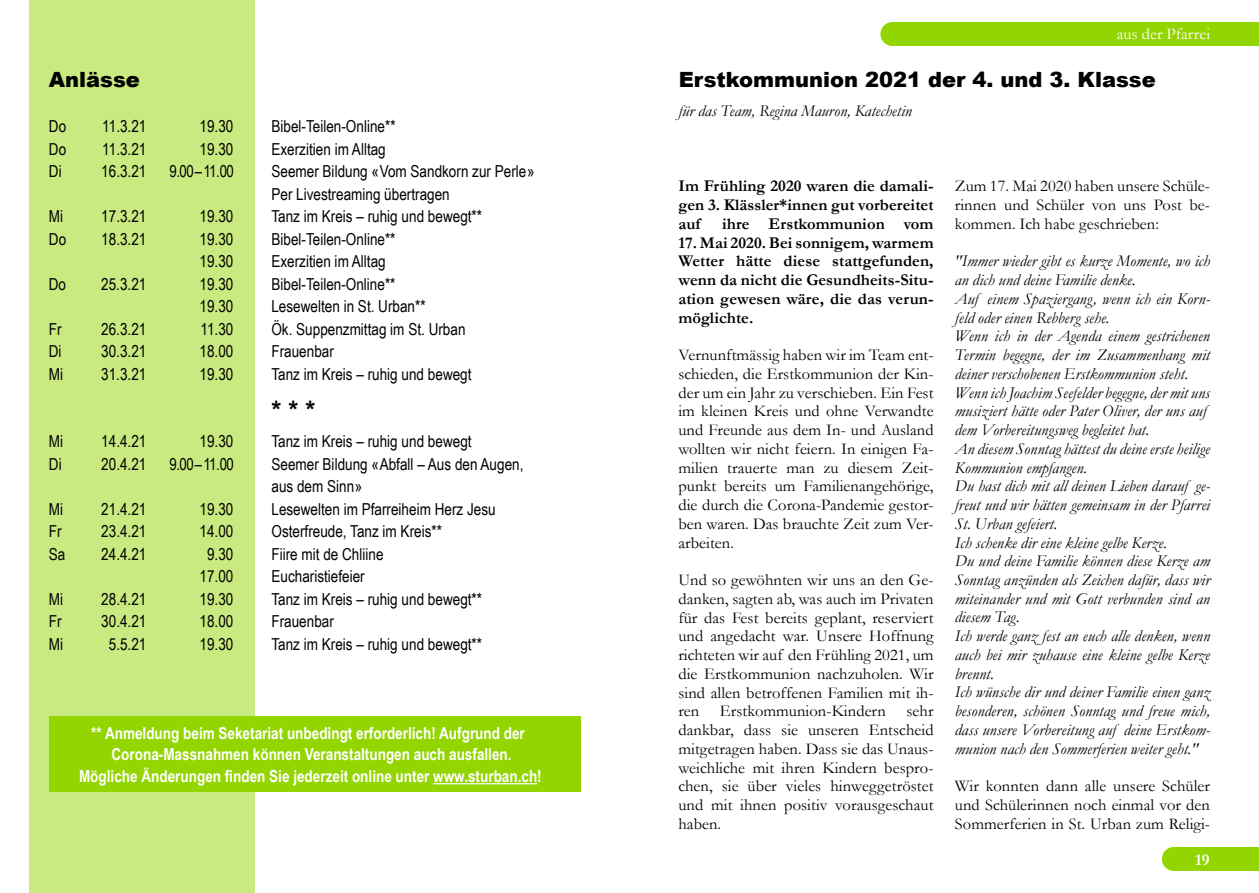
<style>
.page{position:relative;width:1259px;height:893px;background:#fff}
.page>*{position:absolute;margin:0;border:0;box-sizing:border-box;transform-origin:0 0}
.t1{font:700 25.5px "Arial";color:#000}
.t2{font:900 21px "Arial";color:#000}
.t3{font:16.5px/18.8px "Garamond";letter-spacing:.005em;color:#000;text-align:justify}
.t4{font:italic 16.5px/18.8px "Garamond";letter-spacing:.005em;color:#000}
.t5{font:16.5px/22.5px "Arial Narrow";color:#000}
.t6{font:700 16.5px/18.8px "Garamond";letter-spacing:.005em;color:#000;text-align:justify}
.t7{font:700 16.5px/21.8px "Arial Narrow";color:#fff;text-align:center}
.t8{font:16.5px "Garamond";letter-spacing:.005em;color:#fff}
.t9{font:700 16.5px "Garamond";color:#fff}
</style>
<div class="page">
<div style="left:30px;top:0;width:225px;height:893px;background:#c9ea80"></div>
<div style="left:1162px;top:847px;width:97px;height:24px;background:#93d500"></div>
<div style="left:880px;top:22px;width:379px;height:24px;background:#93d500"></div>
<div style="left:49px;top:716px;width:531px;height:75px;background:#93d500"></div>
<hr style="left:433px;top:783px;width:104px;height:1px;background:#fff">
<p class="t2" style="left:49px;top:64px;width:93px">Anlässe</p>
<p class="t5" style="left:49px;top:115px;width:19px">Do</p>
<p class="t5" style="left:102px;top:115px;width:46px">11.3.21</p>
<p class="t5" style="left:200px;top:115px;width:35px">19.30</p>
<p class="t5" style="left:271px;top:115px;width:126px">Bibel-Teilen-Online**</p>
<p class="t5" style="left:49px;top:137px;width:19px">Do</p>
<p class="t5" style="left:102px;top:137px;width:46px">11.3.21</p>
<p class="t5" style="left:200px;top:137px;width:35px">19.30</p>
<p class="t5" style="left:271px;top:137px;width:116px">Exerzitien im Alltag</p>
<p class="t5" style="left:49px;top:160px;width:14px">Di</p>
<p class="t5" style="left:101px;top:160px;width:47px">16.3.21</p>
<p class="t5" style="left:169px;top:160px;width:66px">9.00–11.00</p>
<p class="t5" style="left:271px;top:160px;width:265px">Seemer Bildung «Vom Sandkorn zur Perle»<br>Per Livestreaming übertragen</p>
<p class="t5" style="left:49px;top:205px;width:16px">Mi</p>
<p class="t5" style="left:101px;top:205px;width:47px">17.3.21</p>
<p class="t5" style="left:200px;top:205px;width:35px">19.30</p>
<p class="t5" style="left:271px;top:205px;width:212px">Tanz im Kreis – ruhig und bewegt**</p>
<p class="t5" style="left:49px;top:227px;width:19px">Do</p>
<p class="t5" style="left:101px;top:227px;width:47px">18.3.21</p>
<p class="t5" style="left:200px;top:227px;width:35px">19.30</p>
<p class="t5" style="left:271px;top:227px;width:126px">Bibel-Teilen-Online**</p>
<p class="t5" style="left:200px;top:250px;width:35px">19.30</p>
<p class="t5" style="left:271px;top:250px;width:116px">Exerzitien im Alltag</p>
<p class="t5" style="left:49px;top:272px;width:19px">Do</p>
<p class="t5" style="left:101px;top:272px;width:47px">25.3.21</p>
<p class="t5" style="left:200px;top:272px;width:35px">19.30</p>
<p class="t5" style="left:271px;top:272px;width:126px">Bibel-Teilen-Online**</p>
<p class="t5" style="left:200px;top:295px;width:35px">19.30</p>
<p class="t5" style="left:271px;top:295px;width:156px">Lesewelten in St. Urban**</p>
<p class="t5" style="left:49px;top:317px;width:14px">Fr</p>
<p class="t5" style="left:101px;top:317px;width:47px">26.3.21</p>
<p class="t5" style="left:200px;top:317px;width:34px">11.30</p>
<p class="t5" style="left:271px;top:317px;width:196px">Ök. Suppenzmittag im St. Urban</p>
<p class="t5" style="left:49px;top:340px;width:14px">Di</p>
<p class="t5" style="left:101px;top:340px;width:47px">30.3.21</p>
<p class="t5" style="left:200px;top:340px;width:35px">18.00</p>
<p class="t5" style="left:271px;top:340px;width:64px">Frauenbar</p>
<p class="t5" style="left:49px;top:362px;width:16px">Mi</p>
<p class="t5" style="left:101px;top:362px;width:47px">31.3.21</p>
<p class="t5" style="left:200px;top:362px;width:35px">19.30</p>
<p class="t5" style="left:271px;top:362px;width:202px">Tanz im Kreis – ruhig und bewegt</p>
<h1 class="t1" style="left:271px;top:393px;width:45px">* * *</h1>
<p class="t5" style="left:49px;top:430px;width:16px">Mi</p>
<p class="t5" style="left:101px;top:430px;width:47px">14.4.21</p>
<p class="t5" style="left:200px;top:430px;width:35px">19.30</p>
<p class="t5" style="left:271px;top:430px;width:202px">Tanz im Kreis – ruhig und bewegt</p>
<p class="t5" style="left:49px;top:452px;width:14px">Di</p>
<p class="t5" style="left:101px;top:452px;width:47px">20.4.21</p>
<p class="t5" style="left:169px;top:452px;width:66px">9.00–11.00</p>
<p class="t5" style="left:271px;top:452px;width:253px">Seemer Bildung «Abfall – Aus den Augen, aus dem Sinn»</p>
<p class="t5" style="left:49px;top:497px;width:16px">Mi</p>
<p class="t5" style="left:101px;top:497px;width:47px">21.4.21</p>
<p class="t5" style="left:200px;top:497px;width:35px">19.30</p>
<p class="t5" style="left:271px;top:497px;width:226px">Lesewelten im Pfarreiheim Herz Jesu</p>
<p class="t5" style="left:49px;top:520px;width:14px">Fr</p>
<p class="t5" style="left:101px;top:520px;width:47px">23.4.21</p>
<p class="t5" style="left:200px;top:520px;width:35px">14.00</p>
<p class="t5" style="left:271px;top:520px;width:172px">Osterfreude, Tanz im Kreis**</p>
<p class="t5" style="left:49px;top:542px;width:18px">Sa</p>
<p class="t5" style="left:101px;top:542px;width:47px">24.4.21</p>
<p class="t5" style="left:207px;top:542px;width:28px">9.30</p>
<p class="t5" style="left:271px;top:542px;width:114px">Fiire mit de Chliine</p>
<p class="t5" style="left:200px;top:565px;width:35px">17.00</p>
<p class="t5" style="left:271px;top:565px;width:95px">Eucharistiefeier</p>
<p class="t5" style="left:49px;top:587px;width:16px">Mi</p>
<p class="t5" style="left:101px;top:587px;width:47px">28.4.21</p>
<p class="t5" style="left:200px;top:587px;width:35px">19.30</p>
<p class="t5" style="left:271px;top:587px;width:212px">Tanz im Kreis – ruhig und bewegt**</p>
<p class="t5" style="left:49px;top:610px;width:14px">Fr</p>
<p class="t5" style="left:101px;top:610px;width:47px">30.4.21</p>
<p class="t5" style="left:200px;top:610px;width:35px">18.00</p>
<p class="t5" style="left:271px;top:610px;width:64px">Frauenbar</p>
<p class="t5" style="left:49px;top:632px;width:16px">Mi</p>
<p class="t5" style="left:109px;top:632px;width:39px">5.5.21</p>
<p class="t5" style="left:200px;top:632px;width:35px">19.30</p>
<p class="t5" style="left:271px;top:632px;width:212px">Tanz im Kreis – ruhig und bewegt**</p>
<p class="t7" style="left:79px;top:721px;width:464px">** Anmeldung beim Seketariat unbedingt erforderlich! Aufgrund der<br>Corona-Massnahmen können Veranstaltungen auch ausfallen.<br>Mögliche Änderungen finden Sie jederzeit online unter www.sturban.ch!</p>
<p class="t8" style="left:1116px;top:24px;width:95px">aus der Pfarrei</p>
<p class="t2" style="left:678px;top:64px;width:478px">Erstkommunion 2021 der 4. und 3. Klasse</p>
<p class="t4" style="left:678px;top:102px;width:235px">für das Team, Regina Mauron, Katechetin</p>
<p class="t6" style="left:678px;top:177px;width:257px">Im Frühling 2020 waren die damali&shy;gen 3. Klässler*innen gut vorbereitet auf</p>
<p class="t6" style="left:722px;top:214px;width:213px">ihre Erstkommunion vom</p>
<p class="t6" style="left:678px;top:233px;width:257px">17. Mai 2020. Bei sonnigem, warmem Wetter hätte diese stattgefunden, wenn da nicht die Gesundheits-Situ&shy;ation gewesen wäre, die das verun&shy;möglichte.</p>
<p class="t3" style="left:678px;top:345px;width:257px">Vernunftmässig haben wir im Team ent&shy;schieden, die Erstkommunion der Kin&shy;der um ein Jahr zu verschieben. Ein Fest im kleinen Kreis und ohne Verwandte und Freunde aus dem In- und Ausland wollten wir nicht feiern. In einigen Fa&shy;milien trauerte man zu diesem Zeit&shy;punkt bereits um Familienangehörige, die durch die Corona-Pandemie gestor&shy;ben waren. Das brauchte Zeit zum Ver&shy;arbeiten.</p>
<p class="t3" style="left:678px;top:570px;width:257px">Und so gewöhnten wir uns an den Ge&shy;danken, sagten ab, was auch im Privaten für das Fest bereits geplant, reserviert und angedacht war. Unsere Hoffnung richteten wir auf den Frühling 2021, um die Erstkommunion nachzuholen. Wir sind allen betroffenen Familien mit ih&shy;ren Erstkommunion-Kindern sehr dankbar, dass sie unseren Entscheid mitgetragen haben. Dass sie das Unaus&shy;weichliche mit ihren Kindern bespro&shy;chen, sie über vieles hinweggetröstet und mit ihnen positiv vorausgeschaut haben.</p>
<p class="t3" style="left:955px;top:177px;width:257px">Zum 17. Mai 2020 haben unsere Schüle&shy;rinnen und Schüler von uns Post be&shy;kommen. Ich habe geschrieben:</p>
<p class="t4" style="left:955px;top:252px;width:257px">"Immer wieder gibt es kurze Momente, wo ich an dich und deine Familie denke.<br>Auf einem Spaziergang, wenn ich ein Korn&shy;feld oder einen Rebberg sehe.<br>Wenn ich in der Agenda einem gestrichenen Termin begegne, der im Zusammenhang mit deiner verschobenen Erstkommunion steht.<br>Wenn ich Joachim Seefelder begegne, der mit uns musiziert hätte oder Pater Oliver, der uns auf dem Vorbereitungsweg begleitet hat.<br>An diesem Sonntag hättest du deine erste heilige Kommunion empfangen.<br>Du hast dich mit all deinen Lieben darauf ge&shy;freut und wir hätten gemeinsam in der Pfarrei St. Urban gefeiert.<br>Ich schenke dir eine kleine gelbe Kerze.<br>Du und deine Familie können diese Kerze am Sonntag anzünden als Zeichen dafür, dass wir miteinander und mit Gott verbunden sind an diesem Tag.<br>Ich werde ganz fest an euch alle denken, wenn auch bei mir zuhause eine kleine gelbe Kerze brennt.<br>Ich wünsche dir und deiner Familie einen ganz besonderen, schönen Sonntag und freue mich, dass unsere Vorbereitung auf deine Erstkom&shy;munion nach den Sommerferien weiter geht."</p>
<p class="t3" style="left:955px;top:776px;width:257px">Wir konnten dann alle unsere Schüler und Schülerinnen noch einmal vor den Sommerferien in St. Urban zum Religi-</p>
<p class="t9" style="left:1195px;top:850px;width:16px">19</p>
</div>
